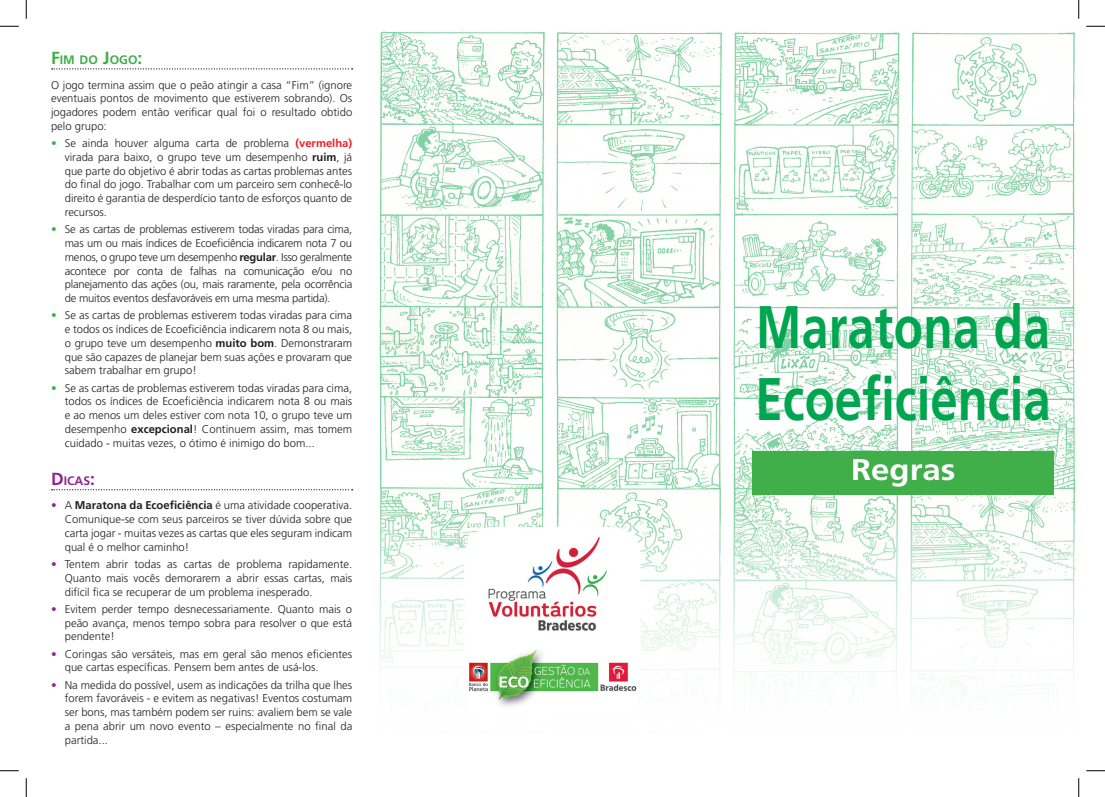
<style>
.page{position:relative;width:1105px;height:797px;background:#fff}
.page>*{position:absolute;margin:0;border:0;box-sizing:border-box;transform-origin:0 0}
.t1{font:700 60px/72px "Frutiger LT Std";color:#00a54f;scale:.8 1}
.t2{font:700 30px "Frutiger LT Std";color:#fff;scale:1.1 1}
.Título002{font:700 12.25px "Frutiger LT Std";color:#40ae49}
.Título002-2{font:700 12.25px "Frutiger LT Std";color:#90268f}
.Textobullet{font:300 11.25px/13.8px "Frutiger LT Std";color:#231f20;text-align:justify}
.s1{font-size:17.5px}
.s2{color:#40ae49}
.s3{font-weight:700;color:#ee1d23}
.s4{font-weight:700}
.s5{color:#90268f}
</style>
<div class="page">
<img style="left:379px;top:29px;width:697px;height:657px">
<svg style="left:52px;top:68px;width:301px;height:1px"></svg>
<svg style="left:52px;top:489px;width:301px;height:1px"></svg>
<div style="left:752px;top:451px;width:302px;height:43px;background:#40ae49"></div>
<div style="left:464px;top:527px;width:177px;height:190px;background:#fff;border-radius:28px"></div>
<img style="left:468px;top:536px;width:169px;height:170px">
<svg style="left:0;top:25px;width:19px;height:2px"></svg>
<svg style="left:1086px;top:25px;width:19px;height:2px"></svg>
<svg style="left:0;top:770px;width:19px;height:1px"></svg>
<svg style="left:1086px;top:770px;width:19px;height:1px"></svg>
<svg style="left:25px;top:0;width:2px;height:19px"></svg>
<svg style="left:25px;top:778px;width:2px;height:19px"></svg>
<svg style="left:1078px;top:0;width:1px;height:19px"></svg>
<svg style="left:1078px;top:778px;width:1px;height:19px"></svg>
<p class="Título002" style="left:51px;top:53px;width:93px"><span class="s1">F</span>IM DO <span class="s1">J</span>OGO<span class="s1">:</span></p>
<p class="Textobullet" style="left:51px;top:78px;width:303px">O jogo termina assim que o peão atingir a casa “Fim” (ignore eventuais pontos de movimento que estiverem sobrando). Os jogadores podem então verificar qual foi o resultado obtido pelo grupo:</p>
<p class="Textobullet" style="left:65px;top:137px;width:289px;text-indent:-14px"><span class="s2">•</span> Se ainda houver alguma carta de problema <span class="s3">(vermelha) </span>virada para baixo, o grupo teve um desempenho <span class="s4">ruim</span>, já que parte do objetivo é abrir todas as cartas problemas antes do final do jogo. Trabalhar com um parceiro sem conhecê-lo direito é garantia de desperdício tanto de esforços quanto de recursos.</p>
<p class="Textobullet" style="left:65px;top:223px;width:289px;text-indent:-14px"><span class="s2">•</span> Se as cartas de problemas estiverem todas viradas para cima, mas um ou mais índices de Ecoeficiência indicarem nota 7 ou menos, o grupo teve um desempenho <span class="s4">regular</span>. Isso geralmente acontece por conta de falhas na comunicação e/ou no planejamento das ações (ou, mais raramente, pela ocorrência de muitos eventos desfavoráveis em uma mesma partida).</p>
<p class="Textobullet" style="left:65px;top:309px;width:289px;text-indent:-14px"><span class="s2">•</span> Se as cartas de problemas estiverem todas viradas para cima e todos os índices de Ecoeficiência indicarem nota 8 ou mais, o grupo teve um desempenho <span class="s4">muito bom</span>. Demonstraram que são capazes de planejar bem suas ações e provaram que sabem trabalhar em grupo!</p>
<p class="Textobullet" style="left:65px;top:381px;width:289px;text-indent:-14px"><span class="s2">•</span> Se as cartas de problemas estiverem todas viradas para cima, todos os índices de Ecoeficiência indicarem nota 8 ou mais e ao menos um deles estiver com nota 10, o grupo teve um desempenho <span class="s4">excepcional</span>! Continuem assim, mas tomem cuidado - muitas vezes, o ótimo é inimigo do bom...</p>
<p class="Título002-2" style="left:51px;top:473px;width:46px"><span class="s1">D</span>ICAS<span class="s1">:</span></p>
<p class="Textobullet" style="left:65px;top:499px;width:289px;text-indent:-14px"><span class="s5">•</span> A <span class="s4">Maratona da Ecoeficiência</span> é uma atividade cooperativa.<br>Comunique-se com seus parceiros se tiver dúvida sobre que carta jogar - muitas vezes as cartas que eles seguram indicam qual é o melhor caminho!</p>
<p class="Textobullet" style="left:65px;top:557px;width:289px;text-indent:-14px"><span class="s5">•</span> Tentem abrir todas as cartas de problema rapidamente.<br>Quanto mais vocês demorarem a abrir essas cartas, mais difícil fica se recuperar de um problema inesperado.</p>
<p class="Textobullet" style="left:65px;top:602px;width:289px;text-indent:-14px"><span class="s5">•</span> Evitem perder tempo desnecessariamente. Quanto mais o peão avança, menos tempo sobra para resolver o que está pendente!</p>
<p class="Textobullet" style="left:65px;top:647px;width:289px;text-indent:-14px"><span class="s5">•</span> Coringas são versáteis, mas em geral são menos eficientes que cartas específicas. Pensem bem antes de usá-los.</p>
<p class="Textobullet" style="left:65px;top:678px;width:289px;text-indent:-14px"><span class="s5">•</span> Na medida do possível, usem as indicações da trilha que lhes forem favoráveis - e evitem as negativas! Eventos costumam ser bons, mas também podem ser ruins: avaliem bem se vale a pena abrir um novo evento – especialmente no final da partida...</p>
<p class="t1" style="left:755px;top:291px;width:371px">Maratona da<br>Ecoeficiência</p>
<p class="t2" style="left:851px;top:452px;width:97px">Regras</p>
</div>
